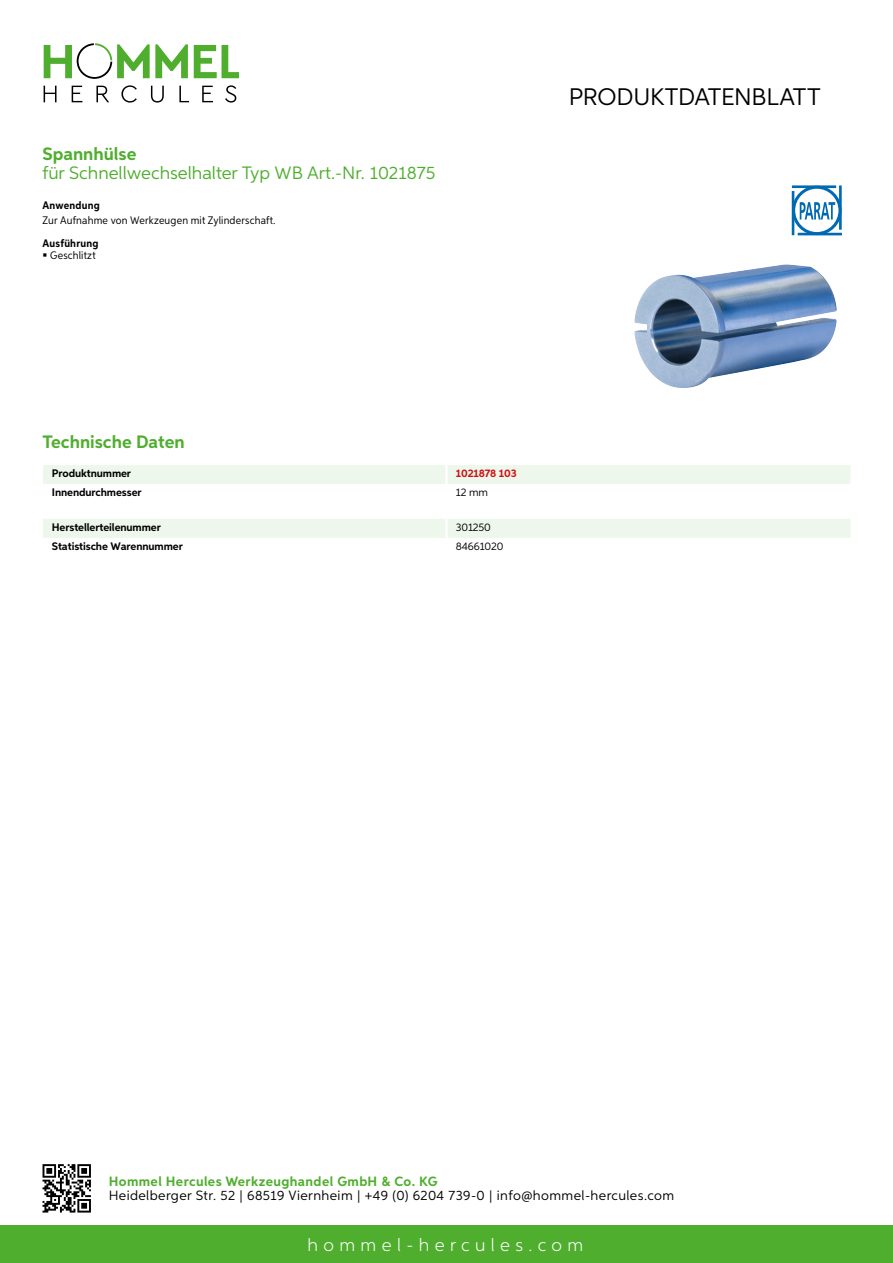
<style>
.page{position:relative;width:893px;height:1263px;background:#fff}
.page>*{position:absolute;margin:0;border:0;box-sizing:border-box;transform-origin:0 0}
.t1{font:24px "Aspira";letter-spacing:-.01em;color:#000}
.t2{font:18px "Aspira";color:#50ae2f}
.t3{font:700 18px "Aspira";color:#50ae2f}
.t4{font:300 18px "Aspira";letter-spacing:.3em;color:#fff}
.t5{font:13.5px "Aspira";letter-spacing:.03em;color:#000}
.t6{font:700 13.5px "Aspira";letter-spacing:.03em;color:#50ae2f}
.t7{font:700 10.95px "Aspira";letter-spacing:-.01em;color:#000}
.t8{font:10.95px "Aspira Nar";letter-spacing:.015em;color:#000}
.t9{font:700 10.95px "Aspira Nar";letter-spacing:.02em;color:#000}
.t10{font:10.95px "Aspira";letter-spacing:-.01em;color:#000}
.t11{font:700 10.95px "Aspira";letter-spacing:-.01em;color:#cd1013}
</style>
<div class="page">
<div style="left:0;top:1226px;width:893px;height:37px;background:#50ae2f"></div>
<svg style="left:43px;top:1164px;width:48px;height:48px"></svg>
<svg style="left:194px;top:45px;width:45px;height:33px"></svg>
<svg style="left:44px;top:43px;width:144px;height:36px"></svg>
<svg style="left:44px;top:86px;width:13px;height:16px"></svg>
<svg style="left:72px;top:86px;width:10px;height:16px"></svg>
<svg style="left:96px;top:86px;width:13px;height:16px"></svg>
<svg style="left:121px;top:85px;width:16px;height:18px"></svg>
<svg style="left:151px;top:86px;width:13px;height:17px"></svg>
<svg style="left:179px;top:86px;width:10px;height:16px"></svg>
<svg style="left:202px;top:86px;width:11px;height:16px"></svg>
<svg style="left:225px;top:85px;width:11px;height:18px"></svg>
<div style="left:43px;top:465px;width:807px;height:19px;background:#eef7eb"></div>
<div style="left:43px;top:519px;width:807px;height:19px;background:#eef7eb"></div>
<img style="left:634px;top:264px;width:203px;height:124px">
<div style="left:792px;top:186px;width:49px;height:49px;border:3px solid #0069b4;border-radius:50%"></div>
<svg style="left:800px;top:202px;width:35px;height:18px"></svg>
<hr style="left:839px;top:185px;width:3px;height:45px;background:#0069b4">
<hr style="left:798px;top:233px;width:44px;height:2px;background:#0069b4">
<hr style="left:792px;top:185px;width:44px;height:3px;background:#0069b4">
<hr style="left:792px;top:191px;width:2px;height:44px;background:#0069b4">
<h2 class="t3" style="left:43px;top:142px;width:96px">Spannhülse</h2>
<h2 class="t2" style="left:43px;top:162px;width:394px">für Schnellwechselhalter Typ WB Art.-N r. 1021875</h2>
<p class="t9" style="left:43px;top:199px;width:59px">Anwendung</p>
<p class="t8" style="left:43px;top:214px;width:235px">Zur Aufnahme von Werkzeugen mit Zylinderschaft.</p>
<p class="t9" style="left:43px;top:236px;width:58px">Ausführung</p>
<p class="t8" style="left:50px;top:249px;width:47px">Geschlitzt</p>
<h1 class="t1" style="left:569px;top:82px;width:253px">Produktdatenblatt</h1>
<h2 class="t3" style="left:43px;top:431px;width:144px">Technische Daten</h2>
<p class="t7" style="left:52px;top:467px;width:81px">Produktnummer</p>
<p class="t11" style="left:456px;top:467px;width:62px">1021878 103</p>
<p class="t7" style="left:52px;top:486px;width:91px">Innendurchmesser</p>
<p class="t10" style="left:456px;top:486px;width:34px">12 mm</p>
<p class="t7" style="left:52px;top:520px;width:111px">Herstellerteilenummer</p>
<p class="t10" style="left:456px;top:520px;width:37px">301250</p>
<p class="t7" style="left:52px;top:539px;width:132px">Statistische Warennummer</p>
<p class="t10" style="left:456px;top:539px;width:49px">84661020</p>
<p class="t6" style="left:109px;top:1172px;width:330px">Hommel Hercules Werkzeughandel GmbH &amp; Co. KG</p>
<p class="t5" style="left:109px;top:1187px;width:567px">Heidelberger Str. 52 | 68519 Viernheim | +49 (0) 6204 739-0 | info@hommel-hercules.com</p>
<h2 class="t4" style="left:307px;top:1234px;width:277px">hommel-hercules.com</h2>
</div>
